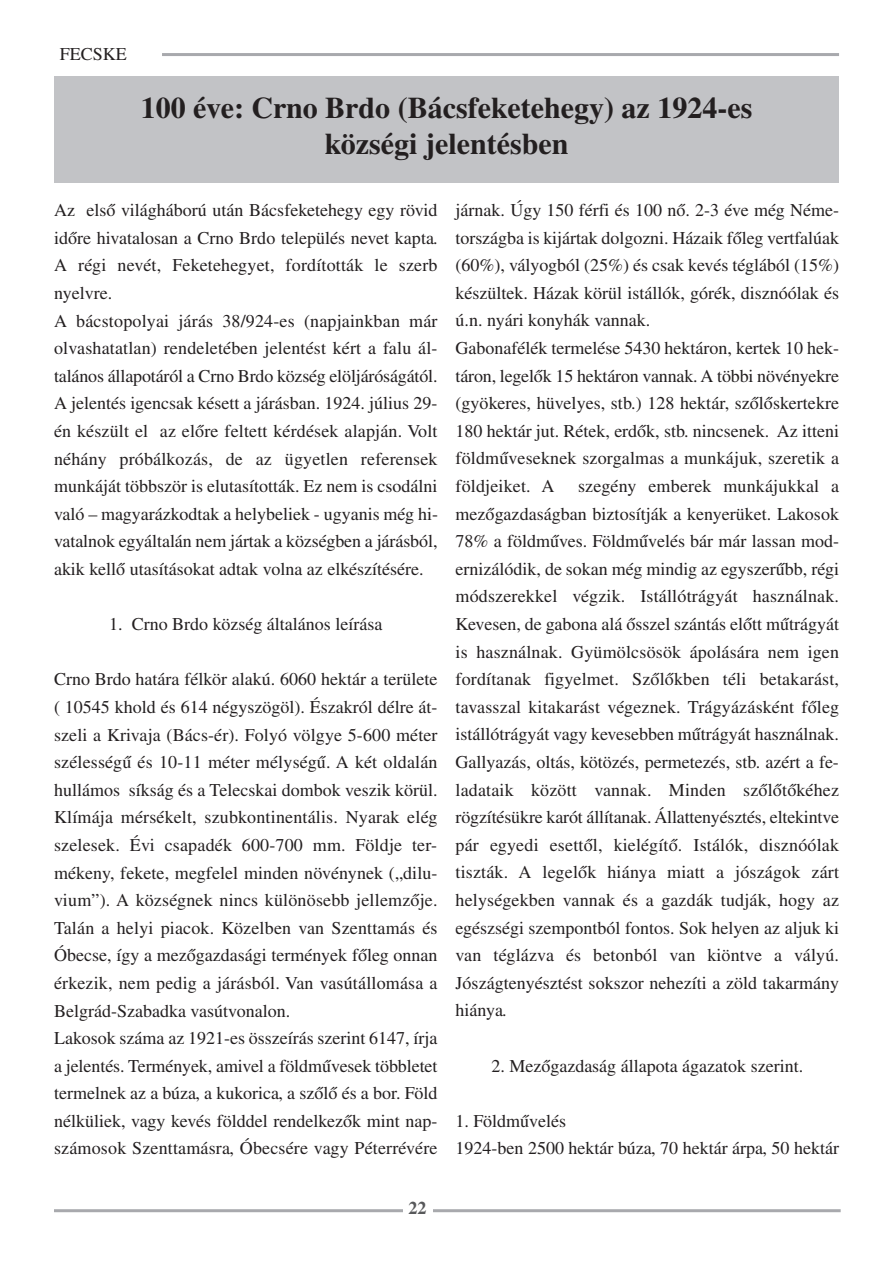
<style>
.page{position:relative;width:893px;height:1263px;background:#fff}
.page>*{position:absolute;margin:0;border:0;box-sizing:border-box;transform-origin:0 0}
.t1{font:700 30px/36px "Times CE";color:#231f20;text-align:center}
.t2{font:18px/27.6px "Times CE";color:#231f20}
.t3{font:700 18px "Times CE";color:#57585a}
</style>
<div class="page">
<hr style="left:54px;top:1209px;width:787px;height:3px;background:#a8a9ad">
<div style="left:403px;top:1197px;width:29px;height:25px;background:#fff"></div>
<hr style="left:162px;top:53px;width:677px;height:3px;background:#a8a9ad">
<div style="left:54px;top:76px;width:785px;height:107px;background:#c2c3c6"></div>
<p class="t2" style="left:60px;top:42px;width:69px">FECSKE</p>
<h1 class="t1" style="left:141px;top:93px;width:613px">100 éve: Crno Brdo (Bácsfeketehegy) az 1924-es községi jelentésben</h1>
<p class="t2" style="left:54px;top:198px;width:385px">Az első világháború után Bácsfeketehegy egy rövid időre hivatalosan a Crno Brdo település nevet kapta.<br>A régi nevét, Feketehegyet, fordították le szerb nyelvre.<br>A bácstopolyai járás 38/924-es (napjainkban már olvashatatlan) rendeletében jelentést kért a falu ál&shy;talános állapotáról a Crno Brdo község elöljáróságától.<br>A jelentés igencsak késett a járásban. 1924. július 29- én készült el az előre feltett kérdések alapján. Volt néhány próbálkozás, de az ügyetlen referensek munkáját többször is elutasították. Ez nem is csodálni való – magyarázkodtak a helybeliek - ugyanis még hi&shy;vatalnok egyáltalán nem jártak a községben a járásból, akik kellő utasításokat adtak volna az elkészítésére.</p>
<p class="t2" style="left:109px;top:612px;width:275px">1. Crno Brdo község általános leírása</p>
<p class="t2" style="left:54px;top:667px;width:385px">Crno Brdo határa félkör alakú. 6060 hektár a területe ( 10545 khold és 614 négyszögöl). Északról délre át&shy;szeli a Krivaja (Bács-ér). Folyó völgye 5-600 méter szélességű és 10-11 méter mélységű. A két oldalán hullámos síkság és a Telecskai dombok veszik körül.<br>Klímája mérsékelt, szubkontinentális. Nyarak elég szelesek. Évi csapadék 600-700 mm. Földje ter&shy;mékeny, fekete, megfelel minden növénynek („dilu&shy;vium”). A községnek nincs különösebb jellemzője.<br>Talán a helyi piacok. Közelben van Szenttamás és Óbecse, így a mezőgazdasági termények főleg onnan érkezik, nem pedig a járásból. Van vasútállomása a Belgrád-Szabadka vasútvonalon.<br>Lakosok száma az 1921-es összeírás szerint 6147, írja a jelentés. Termények, amivel a földművesek többletet termelnek az a búza, a kukorica, a szőlő és a bor. Föld nélküliek, vagy kevés földdel rendelkezők mint nap&shy;számosok Szenttamásra, Óbecsére vagy Péterrévére</p>
<p class="t2" style="left:456px;top:198px;width:385px">járnak. Úgy 150 férfi és 100 nő. 2-3 éve még Néme&shy;tországba is kijártak dolgozni. Házaik főleg vertfalúak (60%), vályogból (25%) és csak kevés téglából (15%) készültek. Házak körül istállók, górék, disznóólak és ú.n. nyári konyhák vannak.<br>Gabonafélék termelése 5430 hektáron, kertek 10 hek&shy;táron, legelők 15 hektáron vannak. A többi növényekre (gyökeres, hüvelyes, stb.) 128 hektár, szőlőskertekre 180 hektár jut. Rétek, erdők, stb. nincsenek. Az itteni földműveseknek szorgalmas a munkájuk, szeretik a földjeiket. A</p>
<p class="t2" style="left:456px;top:474px;width:385px;text-align:justify;text-indent:123px">szegény emberek munkájukkal a mezőgazdaságban biztosítják a kenyerüket. Lakosok 78% a földműves. Földművelés bár már lassan mod&shy;ernizálódik, de sokan még mindig az egyszerűbb, régi módszerekkel végzik. Istállótrágyát használnak.<br>Kevesen, de gabona alá ősszel szántás előtt műtrágyát is használnak. Gyümölcsösök ápolására nem igen fordítanak figyelmet. Szőlőkben téli betakarást, tavasszal kitakarást végeznek. Trágyázásként főleg istállótrágyát vagy kevesebben műtrágyát használnak.<br>Gallyazás, oltás, kötözés, permetezés, stb. azért a fe&shy;ladataik között vannak. Minden szőlőtőkéhez rögzítésükre karót állítanak. Állattenyésztés, eltekintve pár egyedi esettől, kielégítő. Istálók, disznóólak tiszták. A legelők hiánya miatt a jószágok zárt helységekben vannak és a gazdák tudják, hogy az egészségi szempontból fontos. Sok helyen az aljuk ki van téglázva és betonból van kiöntve a vályú.<br>Jószágtenyésztést sokszor nehezíti a zöld takarmány hiánya.</p>
<p class="t2" style="left:491px;top:1053px;width:313px">2. Mezőgazdaság állapota ágazatok szerint.</p>
<p class="t2" style="left:456px;top:1109px;width:385px">1. Földművelés<br>1924-ben 2500 hektár búza, 70 hektár árpa, 50 hektár</p>
<p class="t3" style="left:409px;top:1202px;width:19px">22</p>
</div>
